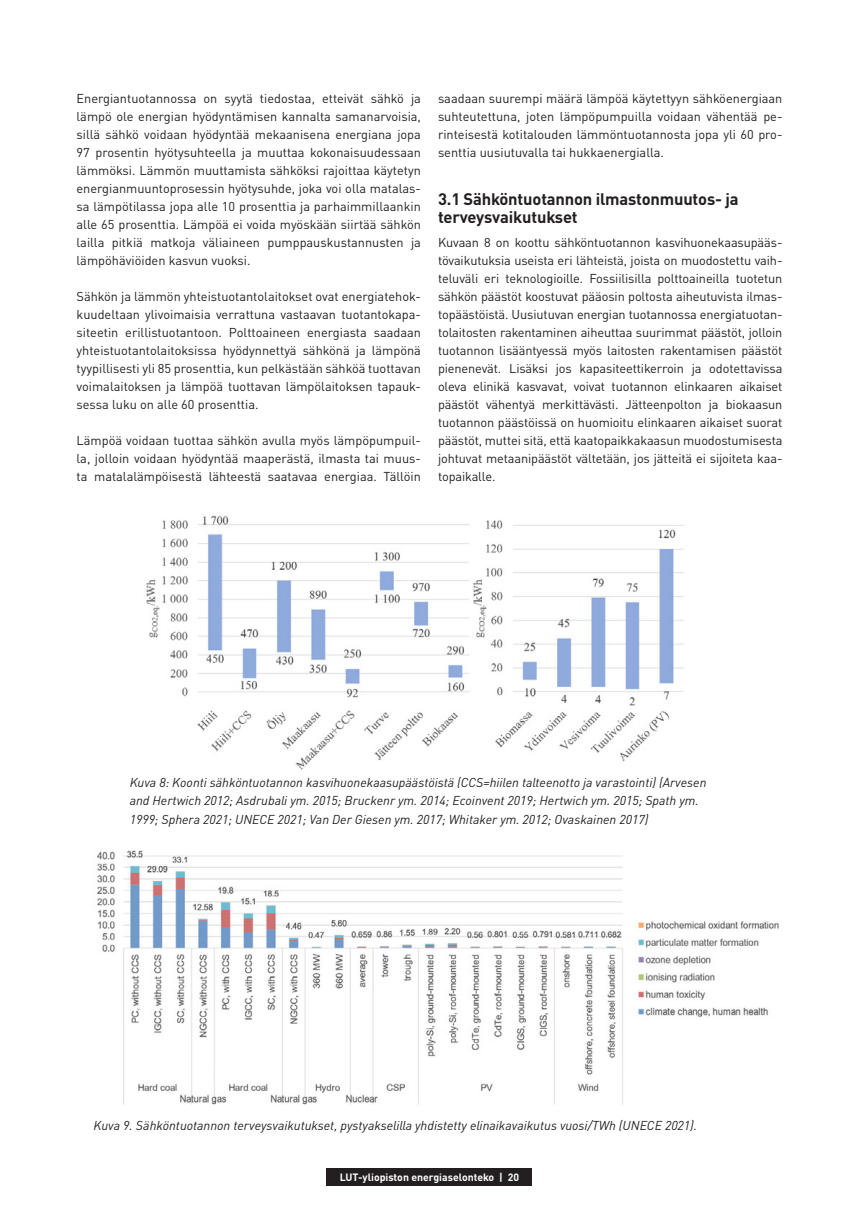
<style>
.page{position:relative;width:859px;height:1221px;background:#fff}
.page>*{position:absolute;margin:0;border:0;box-sizing:border-box;transform-origin:0 0}
.Heading_3{font:700 16.5px/18px "DIN Pro";letter-spacing:-.01em;color:#231f20}
.t1{font:700 15.3px/27.9px "Source Sans Pro";color:#000}
.t2{font:600 15.3px "Source Sans Pro";color:#000}
.LEIPIS_Valkoinen_tau{font:12.75px/18px "DIN Pro";color:#231f20;text-align:justify}
.Kuvateksti{font:italic 12.75px/18px "DIN Pro";color:#231f20}
.t3{font:700 10.5px "DIN Pro";color:#fff}
.s1{color:#fff}
.s2{font-weight:400}
</style>
<div class="page">
<div style="left:326px;top:1168px;width:206px;height:17px;background:#231f20"></div>
<img style="left:146px;top:515px;width:538px;height:255px">
<img style="left:97px;top:850px;width:682px;height:255px">
<div style="left:633px;top:1022px;width:62px;height:15px;background:#fff"></div>
<p class="LEIPIS_Valkoinen_tau" style="left:77px;top:88px;width:346px">Energiantuotannossa on syytä tiedostaa, etteivät sähkö ja lämpö ole energian hyödyntämisen kannalta samanarvoisia, sillä sähkö voidaan hyödyntää mekaanisena energiana jopa 97 prosentin hyötysuhteella ja muuttaa kokonaisuudessaan lämmöksi. Lämmön muuttamista sähköksi rajoittaa käytetyn energianmuuntoprosessin hyötysuhde, joka voi olla matalas&shy;sa lämpötilassa jopa alle 10 prosenttia ja parhaimmillaankin alle 65 prosenttia. Lämpöä ei voida myöskään siirtää sähkön lailla pitkiä matkoja väliaineen pumppauskustannusten ja lämpöhäviöiden kasvun vuoksi.</p>
<p class="LEIPIS_Valkoinen_tau" style="left:77px;top:286px;width:346px">Sähkön ja lämmön yhteistuotantolaitokset ovat energiatehok&shy;kuudeltaan ylivoimaisia verrattuna vastaavan tuotantokapa&shy;siteetin erillistuotantoon. Polttoaineen energiasta saadaan yhteistuotantolaitoksissa hyödynnettyä sähkönä ja lämpönä tyypillisesti yli 85 prosenttia, kun pelkästään sähköä tuottavan voimalaitoksen ja lämpöä tuottavan lämpölaitoksen tapauk&shy;sessa luku on alle 60 prosenttia.</p>
<p class="LEIPIS_Valkoinen_tau" style="left:77px;top:430px;width:346px">Lämpöä voidaan tuottaa sähkön avulla myös lämpöpumpuil&shy;la, jolloin voidaan hyödyntää maaperästä, ilmasta tai muus&shy;ta matalalämpöisestä lähteestä saatavaa energiaa. Tällöin</p>
<p class="LEIPIS_Valkoinen_tau" style="left:438px;top:88px;width:346px">saadaan suurempi määrä lämpöä käytettyyn sähköenergiaan suhteutettuna, joten lämpöpumpuilla voidaan vähentää pe&shy;rinteisestä kotitalouden lämmöntuotannosta jopa yli 60 pro&shy;senttia uusiutuvalla tai hukkaenergialla.</p>
<p class="Heading_3" style="left:438px;top:188px;width:302px">3.1 Sähköntuotannon ilmastonmuutos- ja terveysvaikutukset</p>
<p class="LEIPIS_Valkoinen_tau" style="left:438px;top:232px;width:346px">Kuvaan 8 on koottu sähköntuotannon kasvihuonekaasupääs&shy;tövaikutuksia useista eri lähteistä, joista on muodostettu vaih&shy;teluväli eri teknologioille. Fossiilisilla polttoaineilla tuotetun sähkön päästöt koostuvat pääosin poltosta aiheutuvista ilmas&shy;topäästöistä. Uusiutuvan energian tuotannossa energiatuotan&shy;tolaitosten rakentaminen aiheuttaa suurimmat päästöt, jolloin tuotannon lisääntyessä myös laitosten rakentamisen päästöt pienenevät. Lisäksi jos kapasiteettikerroin ja odotettavissa oleva elinikä kasvavat, voivat tuotannon elinkaaren aikaiset päästöt vähentyä merkittävästi. Jätteenpolton ja biokaasun tuotannon päästöissä on huomioitu elinkaaren aikaiset suorat päästöt, muttei sitä, että kaatopaikkakaasun muodostumisesta johtuvat metaanipäästöt vältetään, jos jätteitä ei sijoiteta kaa&shy;topaikalle.</p>
<p class="t2" style="left:87px;top:138px;width:536px"><span class="s1">Figure 49</span> Life cycle impacts on ecosystems, in points, excluding climate change.</p>
<p class="t1" style="left:189px;top:171px;width:492px;text-indent:-27px"><span class="s2">one year.<br></span>Life cycle impacts on ecosystems, no climate change,per MWh, in pointes</p>
<p class="Kuvateksti" style="left:130px;top:772px;width:578px">Kuva 8: Koonti sähköntuotannon kasvihuonekaasupäästöistä (CCS=hiilen talteenotto ja varastointi) (Arvesen and Hertwich 2012; Asdrubali ym. 2015; Bruckenr ym. 2014; Ecoinvent 2019; Hertwich ym. 2015; Spath ym.<br>1999; Sphera 2021; UNECE 2021; Van Der Giesen ym. 2017; Whitaker ym. 2012; Ovaskainen 2017)</p>
<p class="t1" style="left:246px;top:810px;width:377px">Life cycle impacts on human health,per MWh, in pointes</p>
<p class="Kuvateksti" style="left:94px;top:1114px;width:605px">Kuva 9. Sähköntuotannon terveysvaikutukset, pystyakselilla yhdistetty elinaikavaikutus vuosi/TWh (UNECE 2021).</p>
<p class="t3" style="left:340px;top:1168px;width:181px">LUT-yliopiston energiaselonteko | 20</p>
</div>
